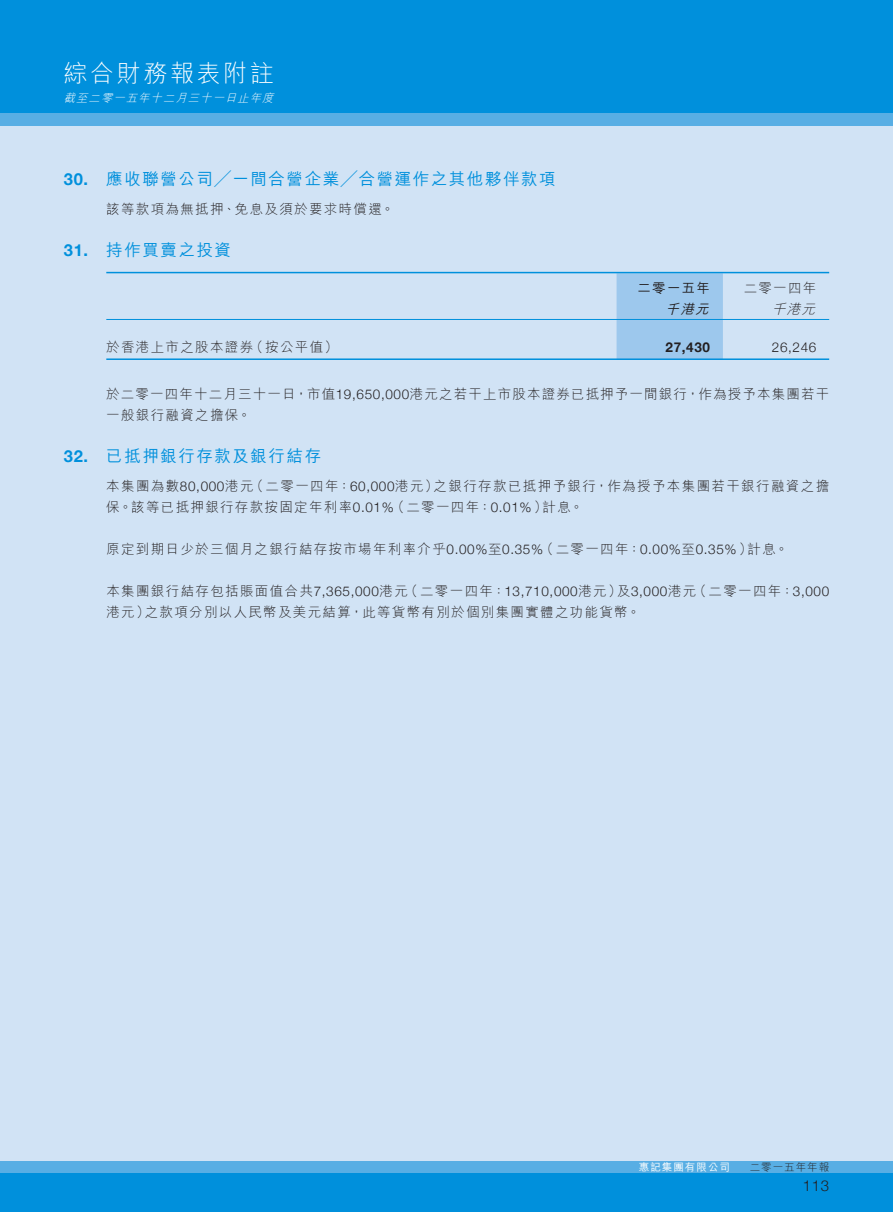
<style>
.page{position:relative;width:893px;height:1212px;background:#fff}
.page>*{position:absolute;margin:0;border:0;box-sizing:border-box;transform-origin:0 0}
.t1{font:24px "M Hei HK Light B5 pc H";letter-spacing:.11em;color:#fff}
.t2{font:16.5px "M Hei HK Medium B5 pc H";letter-spacing:.095em;color:#0090dc}
.t3{font:300 15px "Helvetica Neue";color:#231f20}
.t4{font:13.5px/21px "M Hei HK Light B5 pc H";letter-spacing:.1em;color:#231f20}
.t5{font:700 13.5px "Helvetica Neue";color:#231f20}
.t6{font:300 13.5px "Helvetica Neue";color:#231f20}
.t7{font:13.5px "M Hei HK Medium B5 pc H";letter-spacing:.1em;color:#231f20}
.t8{font:italic 13.5px "M Hei HK Medium B5 pc H";color:#231f20}
.t9{font:italic 13.5px "M Hei HK Light B5 pc H";color:#231f20}
.t10{font:italic 11.25px "M Hei HK Light B5 pc H";color:#fff}
.t11{font:10.5px "M Hei HK Medium B5 pc H";letter-spacing:.1em;color:#fff}
.t12{font:10.5px "M Hei HK Light B5 pc H";letter-spacing:.095em;color:#231f20}
.s1{font-family:"Helvetica Neue";font-weight:700}
.s2{font-family:"Helvetica Neue";font-weight:300}
</style>
<div class="page">
<div style="left:0;top:120px;width:893px;height:1049px;background:#d1e3f5"></div>
<div style="left:0;top:1161px;width:893px;height:13px;background:#58aee4"></div>
<div style="left:0;top:1174px;width:893px;height:38px;background:#0090dc"></div>
<div style="left:0;top:0;width:893px;height:125px;background:#58aee4"></div>
<div style="left:0;top:0;width:893px;height:113px;background:#0090dc"></div>
<div style="left:617px;top:273px;width:106px;height:85px;background:#9dc8ed"></div>
<hr style="left:106px;top:272px;width:723px;height:1px;background:#0090dc">
<hr style="left:106px;top:319px;width:723px;height:1px;background:#0090dc">
<hr style="left:106px;top:358px;width:723px;height:2px;background:#0090dc">
<h1 class="t1" style="left:64px;top:64px;width:212px">綜合財務報表附註</h1>
<p class="t10" style="left:64px;top:93px;width:214px">截至二零一五年十二月三十一日止年度</p>
<p class="t2" style="left:64px;top:172px;width:493px"><span class="s1">30.</span> 應收聯營公司╱一間合營企業╱合營運作之其他夥伴款項</p>
<p class="t4" style="left:106px;top:201px;width:289px">該等款項為無抵押、免息及須於要求時償還。</p>
<p class="t2" style="left:64px;top:244px;width:169px"><span class="s1">31.</span> 持作買賣之投資</p>
<p class="t7" style="left:637px;top:282px;width:74px">二零一五年</p>
<p class="t4" style="left:744px;top:279px;width:74px">二零一四年</p>
<p class="t8" style="left:666px;top:303px;width:48px">千港元</p>
<p class="t9" style="left:772px;top:303px;width:48px">千港元</p>
<p class="t4" style="left:106px;top:338px;width:233px">於香港上市之股本證券（按公平值）</p>
<p class="t5" style="left:666px;top:339px;width:46px">27,430</p>
<p class="t6" style="left:772px;top:339px;width:46px">26,246</p>
<p class="t4" style="left:106px;top:385px;width:724px">於二零一四年十二月三十一日，市值<span class="s2">19,650,000</span>港元之若干上市股本證券已抵押予一間銀行，作為授予本集團若干一般銀行融資之擔保。</p>
<p class="t2" style="left:64px;top:449px;width:259px"><span class="s1">32.</span> 已抵押銀行存款及銀行結存</p>
<p class="t4" style="left:106px;top:477px;width:724px">本集團為數<span class="s2">80,000</span>港元（二零一四年：<span class="s2">60,000</span>港元）之銀行存款已抵押予銀行，作為授予本集團若干銀行融資之擔保。該等已抵押銀行存款按固定年利率<span class="s2">0.01%</span>（二零一四年：<span class="s2">0.01%</span>）計息。</p>
<p class="t4" style="left:106px;top:540px;width:684px">原定到期日少於三個月之銀行結存按市場年利率介乎<span class="s2">0.00%</span>至<span class="s2">0.35%</span>（二零一四年：<span class="s2">0.00%</span>至<span class="s2">0.35%</span>）計息。</p>
<p class="t4" style="left:106px;top:582px;width:724px">本集團銀行結存包括賬面值合共<span class="s2">7,365,000</span>港元（二零一四年：<span class="s2">13,710,000</span>港元）及<span class="s2">3,000</span>港元（二零一四年：<span class="s2">3,000</span>港元）之款項分別以人民幣及美元結算，此等貨幣有別於個別集團實體之功能貨幣。</p>
<p class="t11" style="left:639px;top:1163px;width:93px">惠記集團有限公司</p>
<p class="t12" style="left:750px;top:1163px;width:81px">二零一五年年報</p>
<p class="t3" style="left:803px;top:1176px;width:28px">113</p>
</div>
